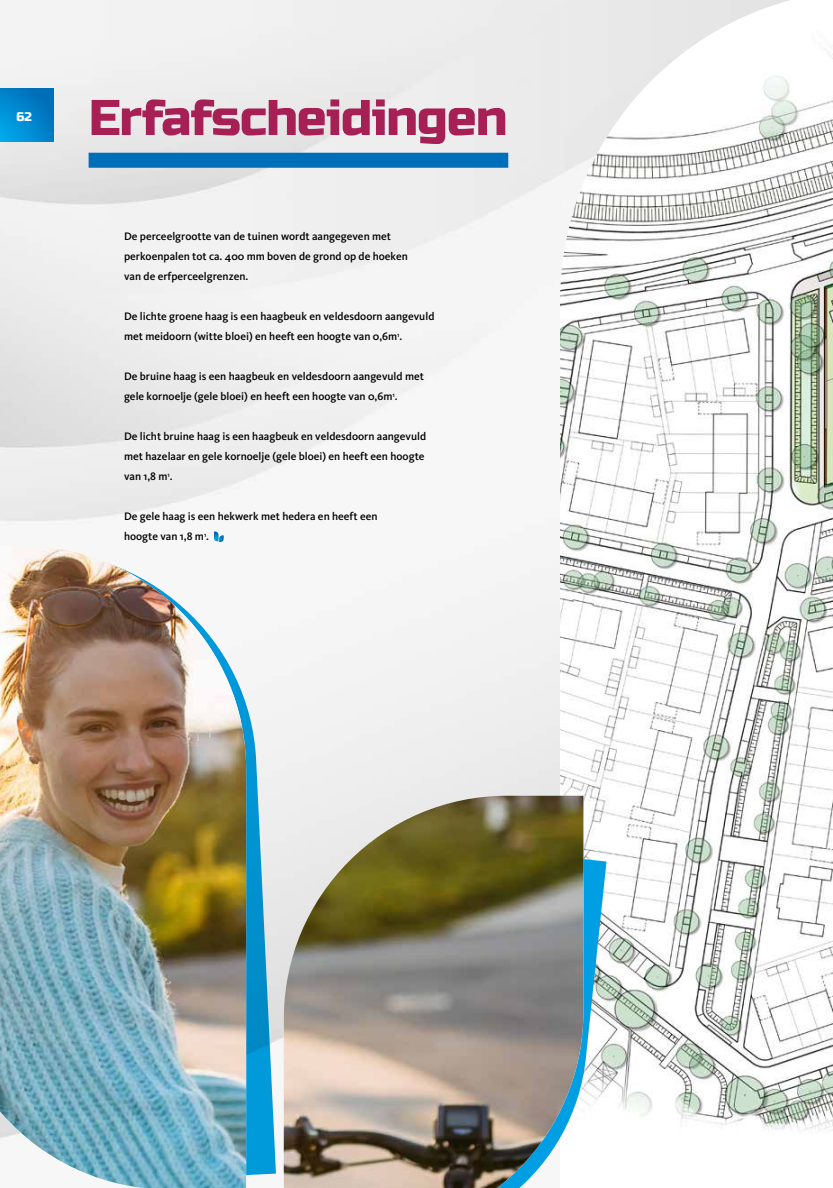
<style>
.page{position:relative;width:833px;height:1188px;background:#fff}
.page>*{position:absolute;margin:0;border:0;box-sizing:border-box;transform-origin:0 0}
.t1{font:50px "Russo One";letter-spacing:-.02em;color:#a62055}
.t2{font:12.5px "Russo One";color:#fff}
.t3{font:500 11.25px/20px "Kievit";color:#000}
</style>
<div class="page">
<img style="left:0;top:0;width:560px;height:543px">
<img style="left:560px;top:301px;width:273px;height:830px">
<div style="left:89px;top:153px;width:419px;height:15px;background:#006fb9"></div>
<svg style="left:214px;top:531px;width:10px;height:11px"></svg>
<svg style="left:583px;top:842px;width:23px;height:289px"></svg>
<img style="left:0;top:546px;width:583px;height:641px">
<svg style="left:791px;top:49px;width:42px;height:252px"></svg>
<img style="left:560px;top:0;width:231px;height:301px">
<svg style="left:0;top:89px;width:53px;height:53px;background:#0085cd"></svg>
<p class="t2" style="left:16px;top:109px;width:17px">62</p>
<h1 class="t1" style="left:89px;top:89px;width:420px">Erfafscheidingen</h1>
<p class="t3" style="left:124px;top:226px;width:285px">De perceelgrootte van de tuinen wordt aangegeven met perkoenpalen tot ca. 400 mm boven de grond op de hoeken van de erfperceelgrenzen.</p>
<p class="t3" style="left:124px;top:306px;width:312px">De lichte groene haag is een haagbeuk en veldesdoorn aangevuld met meidoorn (witte bloei) en heeft een hoogte van 0,6m<sup>1</sup>.</p>
<p class="t3" style="left:124px;top:366px;width:301px">De bruine haag is een haagbeuk en veldesdoorn aangevuld met gele kornoelje (gele bloei) en heeft een hoogte van 0,6m<sup>1</sup>.</p>
<p class="t3" style="left:124px;top:426px;width:304px">De licht bruine haag is een haagbeuk en veldesdoorn aangevuld met hazelaar en gele kornoelje (gele bloei) en heeft een hoogte van 1,8 m<sup>1</sup>.</p>
<p class="t3" style="left:124px;top:506px;width:255px">De gele haag is een hekwerk met hedera en heeft een hoogte van 1,8 m<sup>1</sup>.</p>
</div>
